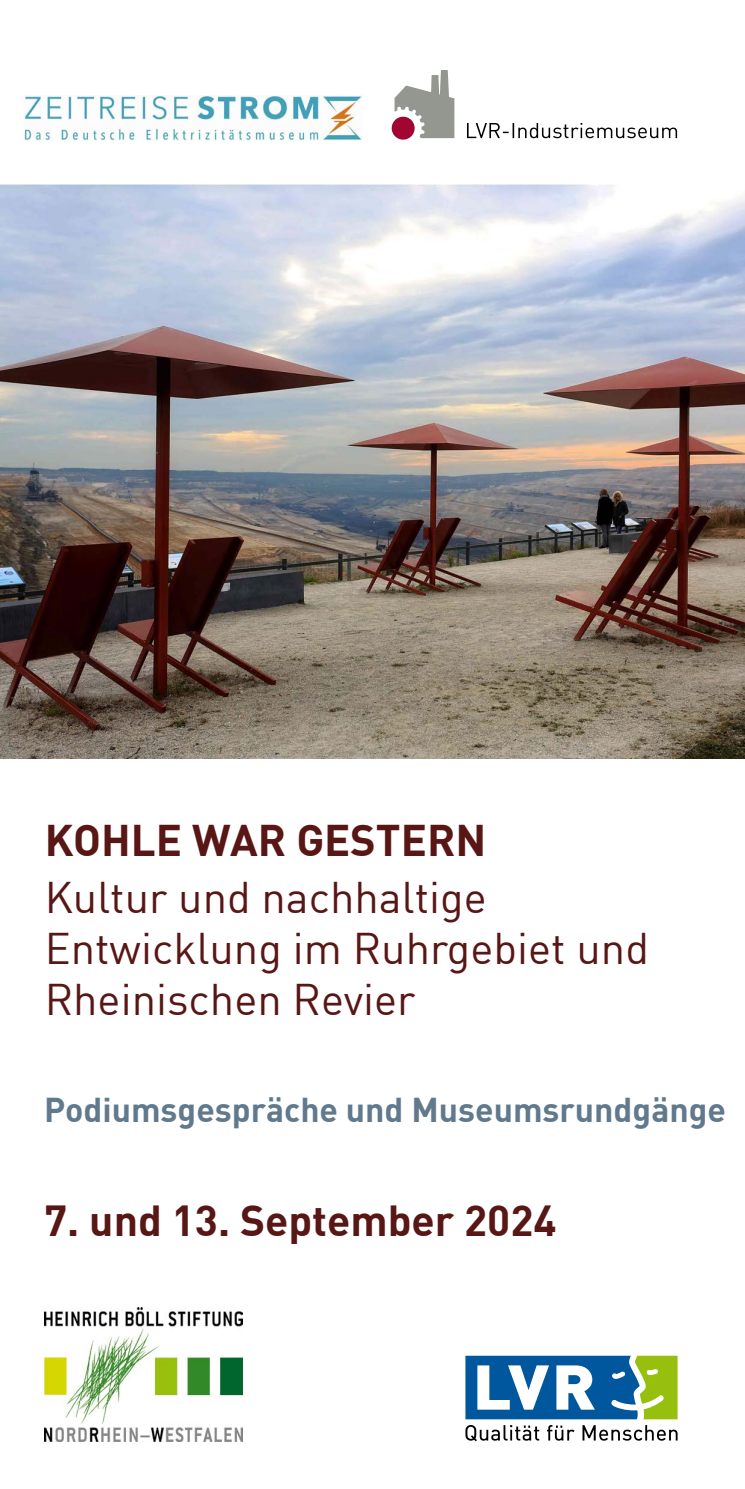
<style>
.page{position:relative;width:745px;height:1489px;background:#fff}
.page>*{position:absolute;margin:0;border:0;box-sizing:border-box;transform-origin:0 0}
.t1{font:43.5px/51px "DIN";color:#581615}
.t2{font:700 43.5px "DIN";color:#581615}
.t3{font:700 42.5px "DIN";color:#581615}
.aaa_grundtext{font:700 33.75px "DIN";color:#60798d}
</style>
<div class="page">
<svg style="left:465px;top:1355px;width:212px;height:86px"></svg>
<svg style="left:391px;top:117px;width:23px;height:23px"></svg>
<svg style="left:394px;top:70px;width:60px;height:68px"></svg>
<svg style="left:467px;top:123px;width:209px;height:15px"></svg>
<img style="left:23px;top:95px;width:339px;height:45px">
<img style="left:0;top:184px;width:744px;height:574px">
<img style="left:45px;top:1307px;width:198px;height:134px">
<p class="t2" style="left:45px;top:812px;width:443px">KOHLE WAR GESTERN</p>
<p class="t1" style="left:45px;top:870px;width:443px">Kultur und nachhaltige</p>
<p class="t1" style="left:45px;top:921px;width:605px">Entwicklung im Ruhrgebiet und<br>Rheinischen Revier</p>
<p class="aaa_grundtext" style="left:44px;top:1087px;width:683px">Podiumsgespräche und Museumsrundgänge</p>
<p class="t3" style="left:44px;top:1192px;width:513px">7. und 13. September 2024</p>
</div>
